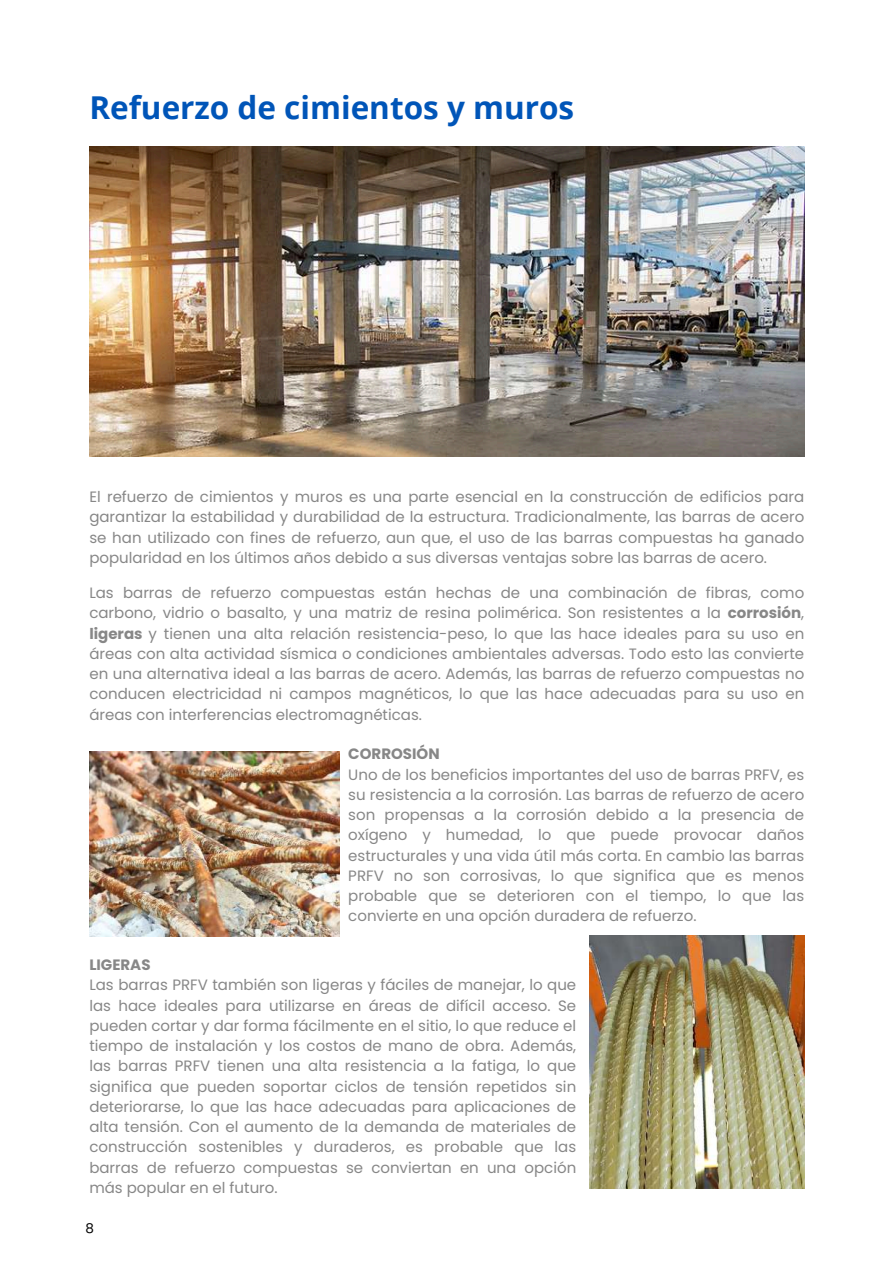
<style>
.page{position:relative;width:894px;height:1264px;background:#fff}
.page>*{position:absolute;margin:0;border:0;box-sizing:border-box;transform-origin:0 0}
.t1{font:700 31.5px "Open Sans";color:#0055b8}
.t2{font:15px/20.2px "Poppins";color:#878787;text-align:justify}
.t3{font:700 15px "Poppins";color:#878787}
.t4{font:13.5px "Poppins";color:#000}
.s1{font-weight:700}
</style>
<div class="page">
<img style="left:89px;top:146px;width:715px;height:311px">
<img style="left:89px;top:751px;width:250px;height:185px">
<img style="left:589px;top:935px;width:215px;height:253px">
<h1 class="t1" style="left:89px;top:85px;width:486px">Refuerzo de cimientos y muros</h1>
<p class="t2" style="left:89px;top:486px;width:716px">El refuerzo de cimientos y muros es una parte esencial en la construcción de edificios para garantizar la estabilidad y durabilidad de la estructura. Tradicionalmente, las barras de acero se han utilizado con fines de refuerzo, aun que, el uso de las barras compuestas ha ganado popularidad en los últimos años debido a sus diversas ventajas sobre las barras de acero.</p>
<p class="t2" style="left:89px;top:582px;width:716px">Las barras de refuerzo compuestas están hechas de una combinación de fibras, como carbono, vidrio o basalto, y una matriz de resina polimérica. Son resistentes a la <span class="s1">corrosión</span>, <span class="s1">ligeras</span> y tienen una alta relación resistencia-peso, lo que las hace ideales para su uso en áreas con alta actividad sísmica o condiciones ambientales adversas. Todo esto las convierte en una alternativa ideal a las barras de acero. Además, las barras de refuerzo compuestas no conducen electricidad ni campos magnéticos, lo que las hace adecuadas para su uso en áreas con interferencias electromagnéticas.</p>
<p class="t3" style="left:348px;top:743px;width:93px">CORROSIÓN</p>
<p class="t2" style="left:348px;top:764px;width:457px">Uno de los beneficios importantes del uso de barras PRFV, es su resistencia a la corrosión. Las barras de refuerzo de acero son propensas a la corrosión debido a la presencia de oxígeno y humedad, lo que puede provocar daños estructurales y una vida útil más corta. En cambio las barras PRFV no son corrosivas, lo que significa que es menos probable que se deterioren con el tiempo, lo que las convierte en una opción duradera de refuerzo.</p>
<p class="t3" style="left:89px;top:954px;width:63px">LIGERAS</p>
<p class="t2" style="left:89px;top:975px;width:488px">Las barras PRFV también son ligeras y fáciles de manejar, lo que las hace ideales para utilizarse en áreas de difícil acceso. Se pueden cortar y dar forma fácilmente en el sitio, lo que reduce el tiempo de instalación y los costos de mano de obra. Además, las barras PRFV tienen una alta resistencia a la fatiga, lo que significa que pueden soportar ciclos de tensión repetidos sin deteriorarse, lo que las hace adecuadas para aplicaciones de alta tensión. Con el aumento de la demanda de materiales de construcción sostenibles y duraderos, es probable que las barras de refuerzo compuestas se conviertan en una opción más popular en el futuro.</p>
<p class="t4" style="left:86px;top:1218px;width:10px">8</p>
</div>
